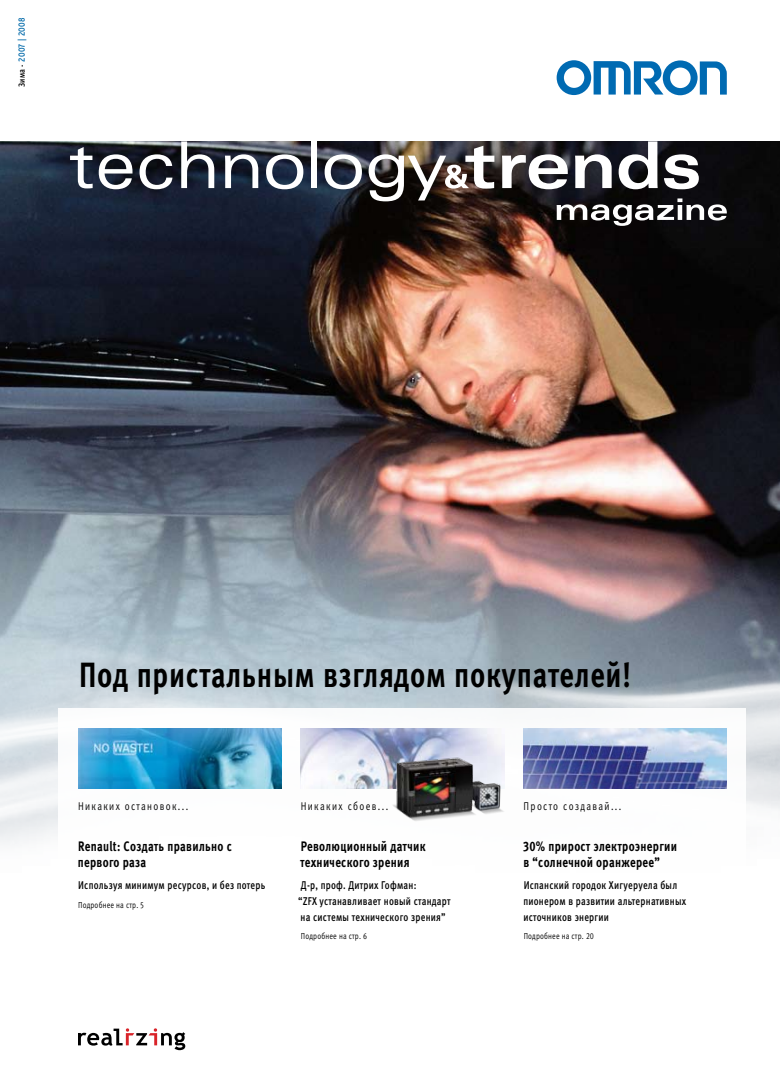
<style>
.page{position:relative;width:780px;height:1081px;background:#fff}
.page>*{position:absolute;margin:0;border:0;box-sizing:border-box;transform-origin:0 0}
.t1{font:700 35px "Meta Pro";letter-spacing:.025em;color:#000;scale:.8 1}
.t2{font:700 13.75px/15.6px "Meta Pro";letter-spacing:.025em;color:#000;scale:.8 1}
.t3{font:500 11.25px/15.6px "Meta Pro";letter-spacing:.025em;color:#000;scale:.8 1}
.t4{font:11.25px "Meta Pro";letter-spacing:.15em;color:#000;scale:.8 1}
.t5{font:8.75px "Meta Pro";letter-spacing:.025em;color:#000;scale:.8 1}
.t6{font:condensed 8.75px "Interstate";letter-spacing:.015em;color:#0069a9;scale:1.05 1}
.s1{font-family:"Meta Pro";font-weight:500;font-stretch:normal;color:#000}
</style>
<div class="page">
<img style="left:0;top:142px;width:780px;height:248px">
<img style="left:0;top:390px;width:780px;height:454px">
<svg style="left:556px;top:60px;width:170px;height:35px"></svg>
<svg style="left:78px;top:1028px;width:107px;height:22px"></svg>
<svg style="left:556px;top:198px;width:170px;height:28px"></svg>
<svg style="left:70px;top:147px;width:23px;height:41px"></svg>
<svg style="left:99px;top:154px;width:33px;height:35px"></svg>
<svg style="left:139px;top:154px;width:33px;height:35px"></svg>
<svg style="left:181px;top:141px;width:33px;height:47px"></svg>
<svg style="left:225px;top:154px;width:33px;height:34px"></svg>
<svg style="left:266px;top:154px;width:37px;height:35px"></svg>
<div style="left:311px;top:141px;width:6px;height:47px;background:#fff"></div>
<svg style="left:324px;top:154px;width:38px;height:35px"></svg>
<svg style="left:502px;top:154px;width:65px;height:35px"></svg>
<svg style="left:575px;top:154px;width:36px;height:34px"></svg>
<svg style="left:618px;top:141px;width:39px;height:48px"></svg>
<svg style="left:664px;top:154px;width:34px;height:35px"></svg>
<img style="left:368px;top:146px;width:126px;height:55px">
<div style="left:58px;top:709px;width:688px;height:301px;background:#fff"></div>
<img style="left:301px;top:728px;width:196px;height:60px">
<img style="left:523px;top:728px;width:203px;height:60px">
<img style="left:78px;top:728px;width:203px;height:60px">
<img style="left:384px;top:745px;width:121px;height:76px">
<p class="t6" style="left:17px;top:87px;width:67px;rotate:-90deg"><span class="s1">Зима -</span> 2007 | 2008</p>
<h1 class="t1" style="left:79px;top:653px;width:691px">Под пристальным взглядом покупателей!</h1>
<p class="t4" style="left:78px;top:799px;width:139px">Никаких остановок...</p>
<p class="t4" style="left:301px;top:799px;width:111px">Никаких сбоев...</p>
<p class="t4" style="left:523px;top:799px;width:124px">Просто создавай...</p>
<p class="t2" style="left:300px;top:838px;width:158px">Революционный датчик технического зрения</p>
<p class="t3" style="left:298px;top:878px;width:192px">Д-р, проф. Дитрих Гофман:<br>“ZFX устанавливает новый стандарт на системы технического зрения”</p>
<p class="t5" style="left:301px;top:931px;width:84px">Подробнее на стр. 6</p>
<p class="t2" style="left:78px;top:838px;width:194px">Renault: Создать правильно с первого раза</p>
<p class="t3" style="left:78px;top:878px;width:235px">Используя минимум ресурсов, и без потерь</p>
<p class="t5" style="left:78px;top:900px;width:84px">Подробнее на стр. 5</p>
<p class="t2" style="left:523px;top:838px;width:194px">30% прирост электроэнергии в “солнечной оранжерее”</p>
<p class="t3" style="left:523px;top:878px;width:205px">Испанский городок Хигуеруела был пионером в развитии альтернативных источников энергии</p>
<p class="t5" style="left:523px;top:931px;width:89px">Подробнее на стр. 20</p>
</div>
